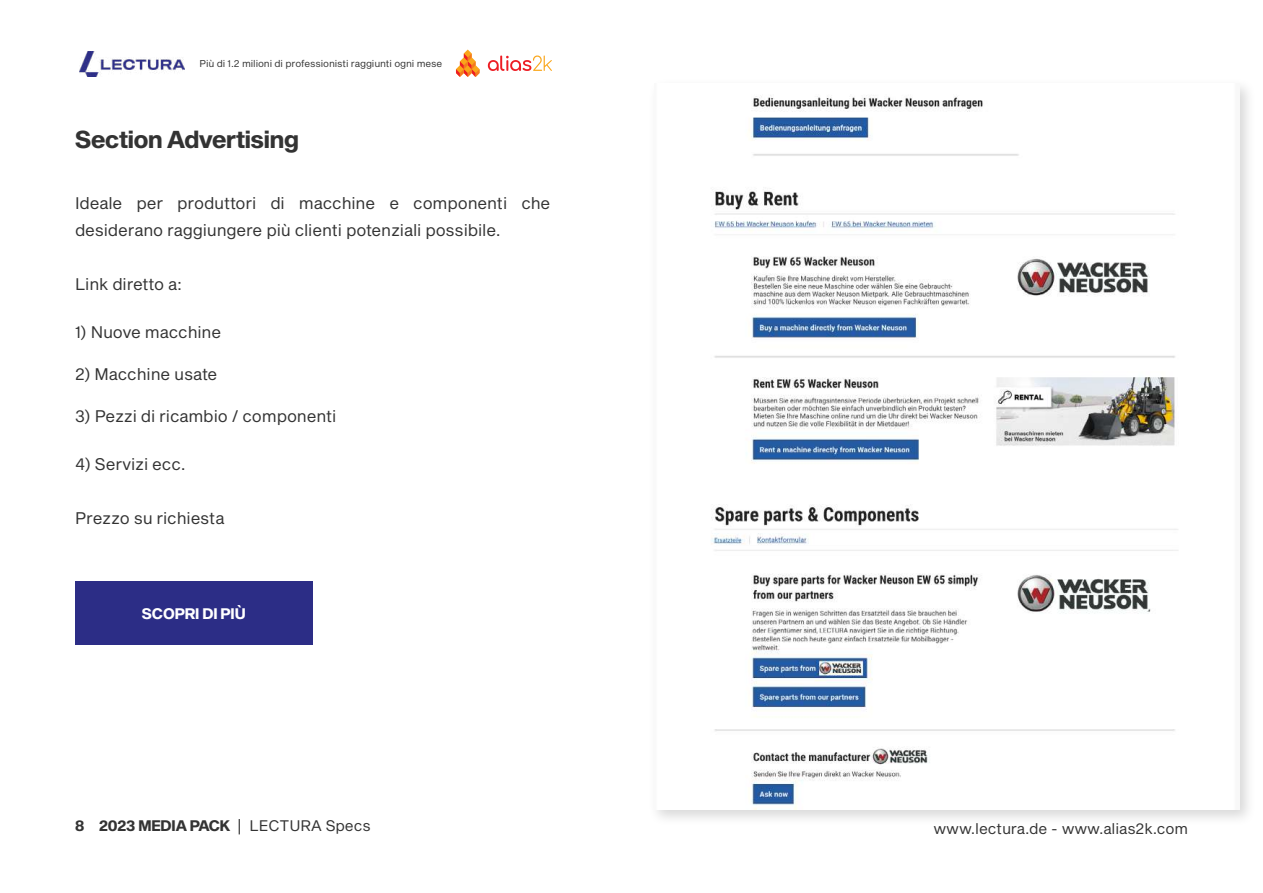
<style>
.page{position:relative;width:1263px;height:893px;background:#fff}
.page>*{position:absolute;margin:0;border:0;box-sizing:border-box;transform-origin:0 0}
.t1{font:24px "Sequel Sans Bold Head";letter-spacing:-.01em;color:#333}
.t2{font:16.5px/27px "Sequel Sans Book Body";letter-spacing:-.01em;color:#333}
.t3{font:15px "Sequel Sans Book Body";letter-spacing:-.01em;color:#333}
.t4{font:15px "Sequel Sans Bold Head";letter-spacing:-.01em;color:#333}
.t5{font:15px "Sequel Sans Bold Head";letter-spacing:-.01em;color:#fff}
.t6{font:9.75px "Sequel Sans Book Body";letter-spacing:-.01em;color:#333}
.s1{font-family:"Sequel Sans Book Body"}
</style>
<div class="page">
<img style="left:80px;top:51px;width:104px;height:26px">
<svg style="left:456px;top:50px;width:23px;height:27px"></svg>
<svg style="left:488px;top:56px;width:64px;height:15px"></svg>
<div style="left:648px;top:77px;width:608px;height:749px;background:#000;opacity:.16"></div>
<img style="left:654px;top:84px;width:585px;height:725px">
<div style="left:75px;top:582px;width:238px;height:63px;background:#2c2d86"></div>
<p class="t6" style="left:200px;top:56px;width:244px">Più di 1.2 milioni di professionisti raggiunti ogni mese</p>
<h1 class="t1" style="left:75px;top:122px;width:225px">Section Advertising</h1>
<p class="t2" style="left:75px;top:190px;width:477px">Ideale per produttori di macchine e componenti che desiderano raggiungere più clienti potenziali possibile.</p>
<p class="t2" style="left:75px;top:271px;width:109px">Link diretto a:</p>
<p class="t2" style="left:75px;top:319px;width:148px">1) Nuove macchine</p>
<p class="t2" style="left:75px;top:361px;width:144px">2) Macchine usate</p>
<p class="t2" style="left:75px;top:403px;width:263px">3) Pezzi di ricambio / componenti</p>
<p class="t2" style="left:75px;top:451px;width:112px">4) Servizi ecc.</p>
<p class="t2" style="left:75px;top:505px;width:151px">Prezzo su richiesta</p>
<p class="t5" style="left:142px;top:603px;width:105px">SCOPRI DI PIÙ</p>
<p class="t4" style="left:75px;top:815px;width:297px">8 2023 MEDIA PACK <span class="s1">| LECTURA Specs</span></p>
<p class="t3" style="left:933px;top:818px;width:256px">www.lectura.de - www.alias2k.com</p>
</div>
